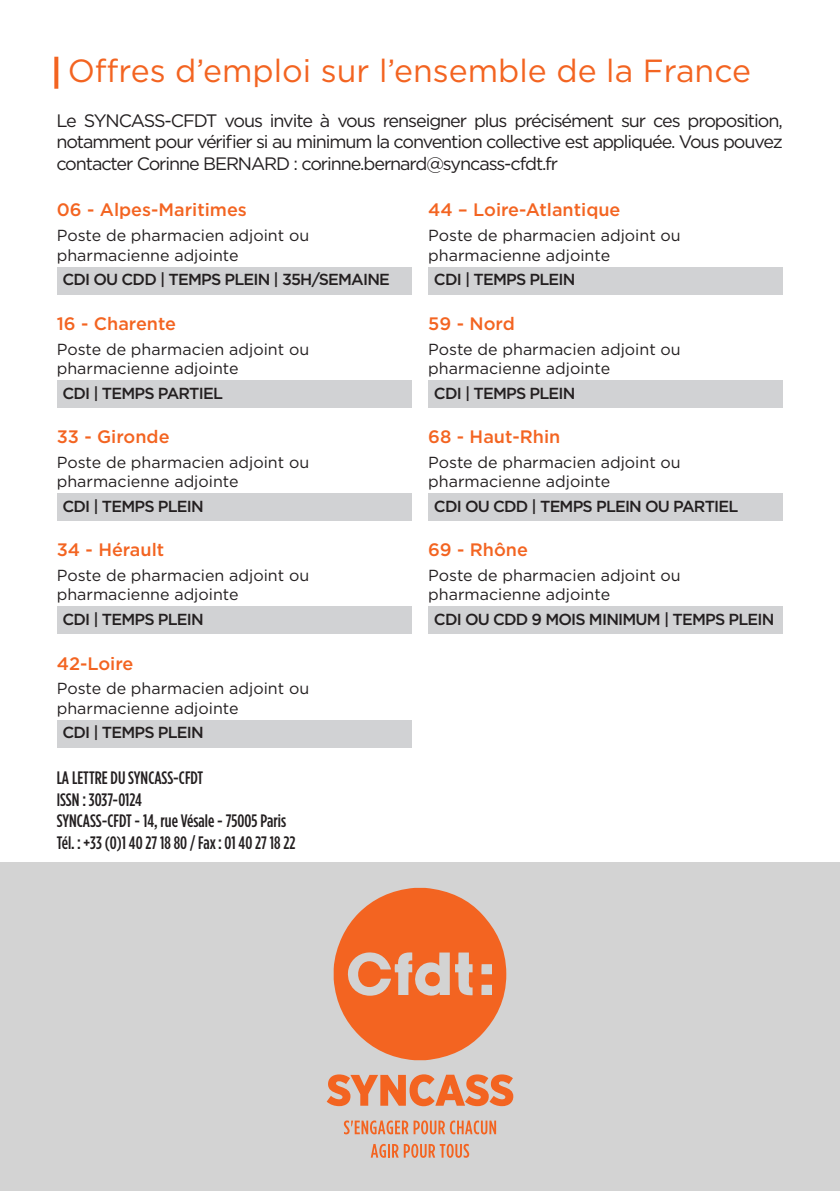
<style>
.page{position:relative;width:840px;height:1191px;background:#fff}
.page>*{position:absolute;margin:0;border:0;box-sizing:border-box;transform-origin:0 0}
.Titre-Emploi{font:32px "Gotham";color:#f36421}
.Texte-Article{font:18px/21.6px "Gotham";letter-spacing:-.06em;color:#231f20;text-align:justify}
.Texte-Article-2{font:500 18px "Gotham Cond";color:#231f20}
.Emploi-Ville{font:500 18px "Gotham";color:#f36421}
.Emploi-Poste{font:16px/19.2px "Gotham";color:#231f20}
.Emploi-Info{font:500 16px "Gotham";letter-spacing:-.05em;color:#231f20}
</style>
<div class="page">
<svg style="left:54px;top:57px;width:4px;height:32px"></svg>
<div style="left:57px;top:267px;width:354px;height:27px;background:#d1d2d4"></div>
<div style="left:57px;top:380px;width:354px;height:27px;background:#d1d2d4"></div>
<div style="left:57px;top:493px;width:354px;height:28px;background:#d1d2d4"></div>
<div style="left:57px;top:607px;width:354px;height:27px;background:#d1d2d4"></div>
<div style="left:57px;top:720px;width:354px;height:27px;background:#d1d2d4"></div>
<div style="left:428px;top:267px;width:354px;height:27px;background:#d1d2d4"></div>
<div style="left:428px;top:380px;width:354px;height:27px;background:#d1d2d4"></div>
<div style="left:428px;top:493px;width:354px;height:28px;background:#d1d2d4"></div>
<div style="left:428px;top:607px;width:354px;height:27px;background:#d1d2d4"></div>
<div style="left:0;top:862px;width:839px;height:329px;background:#d3d3d3"></div>
<svg style="left:326px;top:1074px;width:187px;height:32px"></svg>
<svg style="left:343px;top:1120px;width:153px;height:14px"></svg>
<svg style="left:371px;top:1143px;width:98px;height:14px"></svg>
<svg style="left:333px;top:888px;width:173px;height:172px"></svg>
<p class="Titre-Emploi" style="left:68px;top:50px;width:684px">Offres d’emploi sur l’ensemble de la France</p>
<p class="Texte-Article" style="left:56px;top:109px;width:727px">Le SYNCASS-CFDT vous invite à vous renseigner plus précisément sur ces proposition, notamment pour vérifier si au minimum la convention collective est appliquée. Vous pouvez contacter Corinne BERNARD : corinne.bernard@syncass-cfdt.fr</p>
<p class="Emploi-Ville" style="left:57px;top:198px;width:191px">06 - Alpes-Maritimes</p>
<p class="Emploi-Poste" style="left:57px;top:226px;width:254px">Poste de pharmacien adjoint ou pharmacienne adjointe</p>
<p class="Emploi-Info" style="left:62px;top:269px;width:329px">CDI OU CDD | TEMPS PLEIN | 35H/SEMAINE</p>
<p class="Emploi-Ville" style="left:57px;top:311px;width:121px">16 - Charente</p>
<p class="Emploi-Poste" style="left:57px;top:339px;width:254px">Poste de pharmacien adjoint ou pharmacienne adjointe</p>
<p class="Emploi-Info" style="left:62px;top:382px;width:162px">CDI | TEMPS PARTIEL</p>
<p class="Emploi-Ville" style="left:57px;top:425px;width:114px">33 - Gironde</p>
<p class="Emploi-Poste" style="left:57px;top:452px;width:254px">Poste de pharmacien adjoint ou pharmacienne adjointe</p>
<p class="Emploi-Info" style="left:62px;top:496px;width:143px">CDI | TEMPS PLEIN</p>
<p class="Emploi-Ville" style="left:57px;top:538px;width:109px">34 - Hérault</p>
<p class="Emploi-Poste" style="left:57px;top:565px;width:254px">Poste de pharmacien adjoint ou pharmacienne adjointe</p>
<p class="Emploi-Info" style="left:62px;top:609px;width:143px">CDI | TEMPS PLEIN</p>
<p class="Emploi-Ville" style="left:57px;top:651px;width:78px">42-Loire</p>
<p class="Emploi-Poste" style="left:57px;top:679px;width:254px">Poste de pharmacien adjoint ou pharmacienne adjointe</p>
<p class="Emploi-Info" style="left:62px;top:722px;width:143px">CDI | TEMPS PLEIN</p>
<p class="Emploi-Ville" style="left:428px;top:198px;width:194px">44 – Loire-Atlantique</p>
<p class="Emploi-Poste" style="left:428px;top:226px;width:254px">Poste de pharmacien adjoint ou pharmacienne adjointe</p>
<p class="Emploi-Info" style="left:433px;top:269px;width:143px">CDI | TEMPS PLEIN</p>
<p class="Emploi-Ville" style="left:428px;top:311px;width:88px">59 - Nord</p>
<p class="Emploi-Poste" style="left:428px;top:339px;width:254px">Poste de pharmacien adjoint ou pharmacienne adjointe</p>
<p class="Emploi-Info" style="left:433px;top:382px;width:143px">CDI | TEMPS PLEIN</p>
<p class="Emploi-Ville" style="left:428px;top:425px;width:133px">68 - Haut-Rhin</p>
<p class="Emploi-Poste" style="left:428px;top:452px;width:254px">Poste de pharmacien adjoint ou pharmacienne adjointe</p>
<p class="Emploi-Info" style="left:433px;top:496px;width:306px">CDI OU CDD | TEMPS PLEIN OU PARTIEL</p>
<p class="Emploi-Ville" style="left:428px;top:538px;width:101px">69 - Rhône</p>
<p class="Emploi-Poste" style="left:428px;top:565px;width:254px">Poste de pharmacien adjoint ou pharmacienne adjointe</p>
<p class="Emploi-Info" style="left:433px;top:609px;width:342px">CDI OU CDD 9 MOIS MINIMUM | TEMPS PLEIN</p>
<p class="Texte-Article-2" style="left:57px;top:767px;width:148px">LA LETTRE DU SYNCASS-CFDT</p>
<p class="Texte-Article-2" style="left:57px;top:789px;width:87px">ISSN : 3037-0124</p>
<p class="Texte-Article-2" style="left:57px;top:810px;width:231px">SYNCASS-CFDT - 14, rue Vésale - 75005 Paris</p>
<p class="Texte-Article-2" style="left:57px;top:832px;width:240px">Tél. : +33 (0)1 40 27 18 80 / Fax : 01 40 27 18 22</p>
</div>
